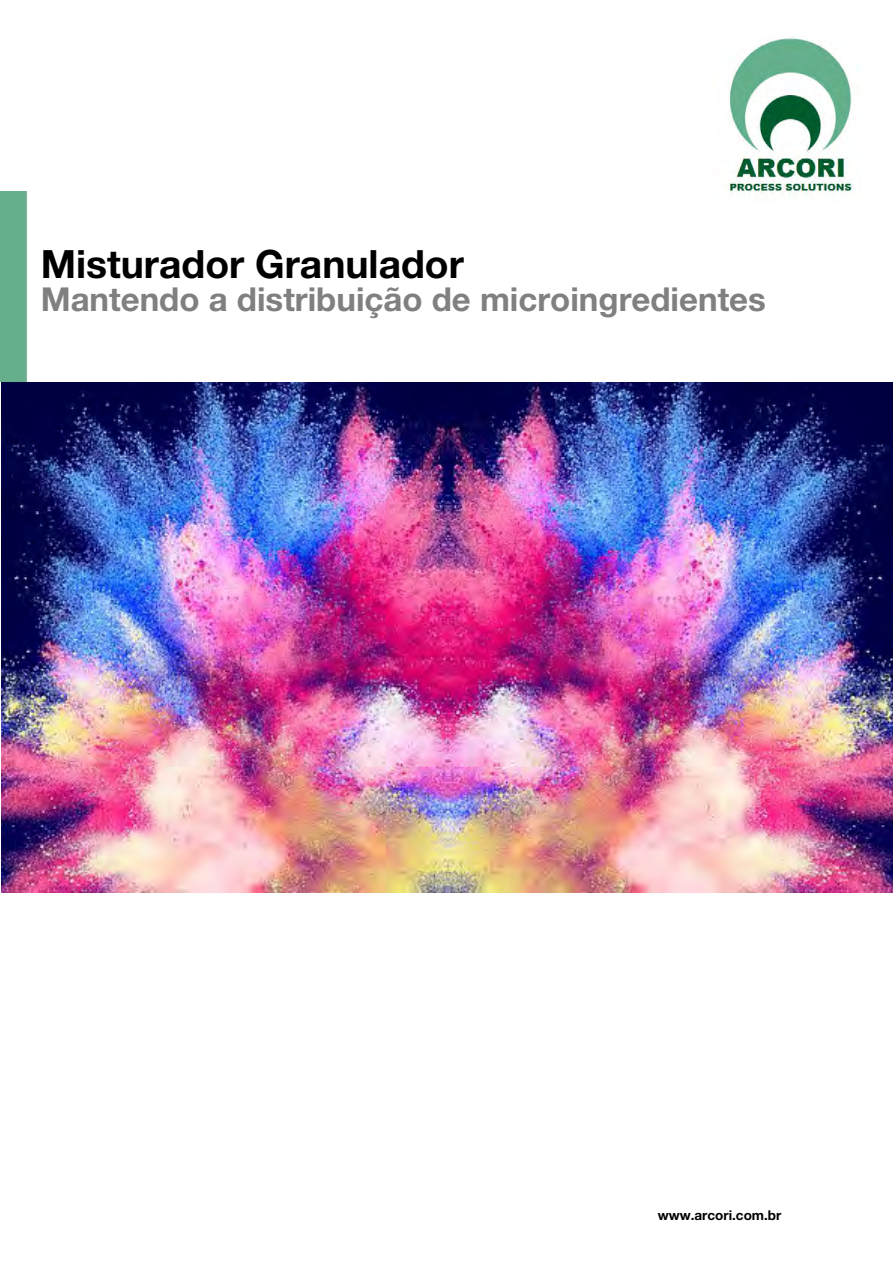
<style>
.page{position:relative;width:893px;height:1263px;background:#fff}
.page>*{position:absolute;margin:0;border:0;box-sizing:border-box;transform-origin:0 0}
.t1{font:700 39px "Helvetica Neue LT Std";color:#000}
.t2{font:700 33px "Helvetica Neue LT Std";color:#808080}
.t3{font:700 13.5px "Helvetica Neue LT Std";color:#000}
</style>
<div class="page">
<img style="left:727px;top:38px;width:126px;height:157px">
<div style="left:0;top:191px;width:27px;height:190px;background:#65af8c"></div>
<img style="left:1px;top:382px;width:892px;height:510px">
<p class="t1" style="left:41px;top:240px;width:425px">Misturador Granulador</p>
<p class="t2" style="left:41px;top:279px;width:727px">Mantendo a distribuição de microingredientes</p>
<p class="t3" style="left:658px;top:1206px;width:125px">www.arcori.com.br</p>
</div>
